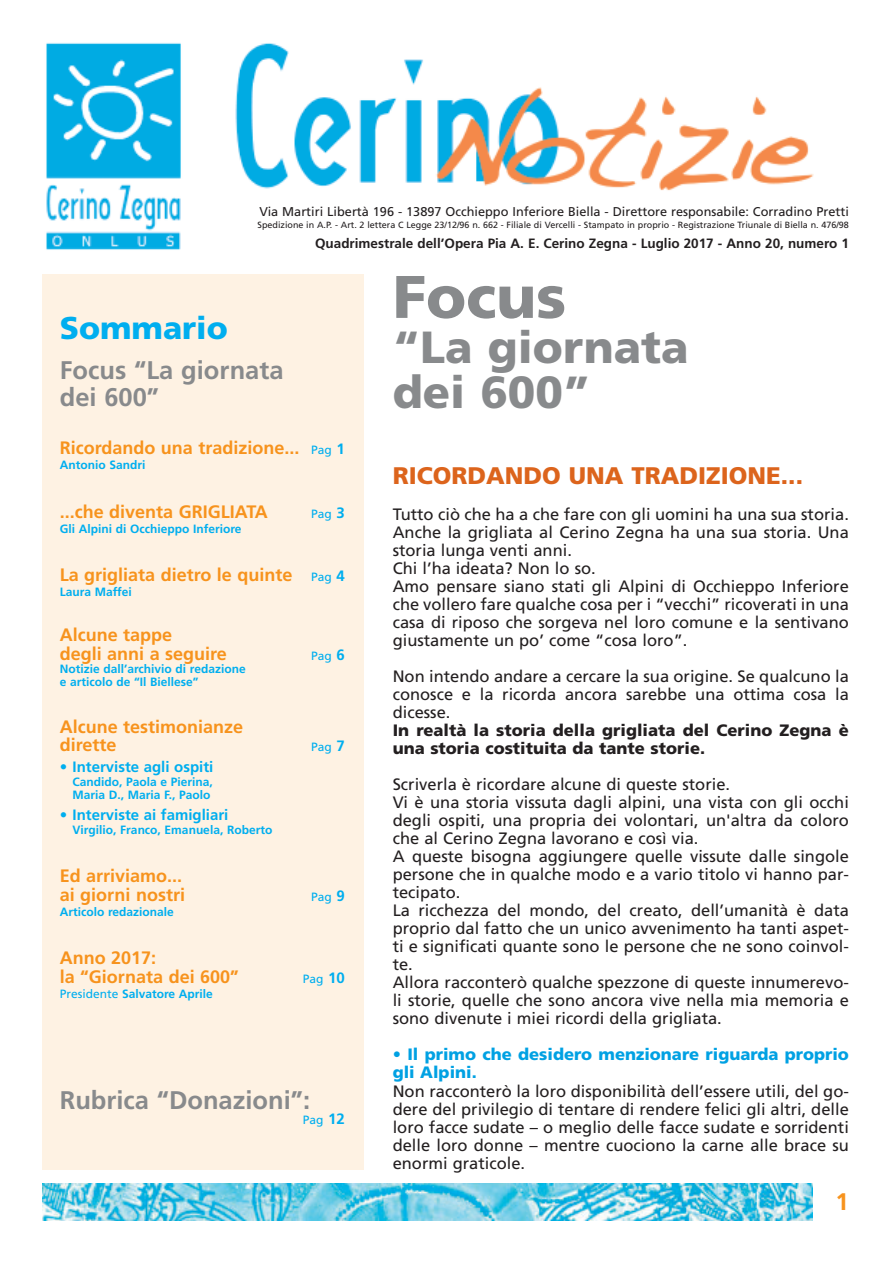
<style>
.page{position:relative;width:893px;height:1263px;background:#fff}
.page>*{position:absolute;margin:0;border:0;box-sizing:border-box;transform-origin:0 0}
.t1{font:900 60px "Frutiger";color:#888a8c}
.t2{font:900 45px/45px "Frutiger";color:#888a8c}
.t3{font:900 31.5px "Frutiger";color:#00aeef}
.t4{font:700 25.5px/27px "Frutiger";color:#888a8c}
.t5{font:900 24px "Frutiger";color:#dc641c}
.t6{font:700 24px "Frutiger";color:#f7931d}
.t7{font:700 18px/18.6px "Frutiger";color:#f7931d}
.t8{font:16.5px/18px "Frutiger";color:#231f20}
.t9{font:900 16.5px/18px "Frutiger";color:#231f20}
.t10{font:900 16.5px/18px "Frutiger";color:#00a1e3}
.t11{font:700 15px "Frutiger";color:#00aeef}
.t12{font:700 13.5px "Frutiger";color:#231f20}
.t13{font:12.75px "Frutiger";color:#231f20}
.t14{font:700 12px/12.8px "Frutiger";color:#00aeef}
.t15{font:12px "Frutiger";color:#00aeef}
.t16{font:9px "Frutiger";color:#231f20}
.s1{font-weight:400;font-size:12px;color:#00aeef}
.s2{font-size:15px;color:#00aeef}
.s3{font-weight:700;font-size:15px}
.s4{font-weight:400}
</style>
<div class="page">
<div style="left:43px;top:274px;width:321px;height:895px;background:#fef2e3"></div>
<img style="left:43px;top:1183px;width:769px;height:37px">
<img style="left:46px;top:43px;width:768px;height:207px">
<p class="t13" style="left:259px;top:206px;width:591px">Via Martiri Libertà 196 - 13897 Occhieppo Inferiore Biella - Direttore responsabile: Corradino Pretti</p>
<p class="t16" style="left:257px;top:222px;width:593px">Spedizione in A.P. - Art. 2 lettera C Legge 23/12/96 n. 662 - Filiale di Vercelli - Stampato in proprio - Registrazione Triunale di Biella n. 476/98</p>
<p class="t12" style="left:315px;top:238px;width:535px">Quadrimestrale dell’Opera Pia A. E. Cerino Zegna - Luglio 2017 - Anno 20, numero 1</p>
<h1 class="t1" style="left:393px;top:273px;width:175px">Focus</h1>
<h2 class="t2" style="left:393px;top:328px;width:298px">“La giornata dei 600”</h2>
<h3 class="t3" style="left:60px;top:315px;width:170px">Sommario</h3>
<h3 class="t4" style="left:60px;top:358px;width:225px">Focus “La giornata dei 600”</h3>
<p class="t7" style="left:60px;top:440px;width:286px">Ricordando una tradizione... <span class="s1">Pag</span> <span class="s2">1</span></p>
<p class="t14" style="left:60px;top:459px;width:87px">Antonio Sandri</p>
<p class="t7" style="left:60px;top:504px;width:210px">...che diventa GRIGLIATA</p>
<p class="t15" style="left:311px;top:509px;width:35px">Pag <span class="s3">3</span></p>
<p class="t14" style="left:60px;top:523px;width:183px">Gli Alpini di Occhieppo Inferiore</p>
<p class="t7" style="left:60px;top:567px;width:286px">La grigliata dietro le quinte <span class="s1">Pag</span> <span class="s2">4</span></p>
<p class="t14" style="left:60px;top:587px;width:74px">Laura Maffei</p>
<p class="t7" style="left:60px;top:627px;width:169px">Alcune tappe<br>degli anni a seguire</p>
<h3 class="t5" style="left:393px;top:466px;width:412px">RICORDANDO UNA TRADIZIONE...</h3>
<p class="t8" style="left:393px;top:507px;width:458px">Tutto ciò che ha a che fare con gli uomini ha una sua storia.<br>Anche la grigliata al Cerino Zegna ha una sua storia. Una storia lunga venti anni.<br>Chi l’ha ideata? Non lo so.<br>Amo pensare siano stati gli Alpini di Occhieppo Inferiore che vollero fare qualche cosa per i “vecchi” ricoverati in una casa di riposo che sorgeva nel loro comune e la sentivano giustamente un po’ come “cosa loro”.</p>
<p class="t8" style="left:393px;top:669px;width:458px;text-align:justify">Non intendo andare a cercare la sua origine. Se qualcuno la conosce e la ricorda ancora sarebbe una ottima cosa la dicesse.</p>
<p class="t9" style="left:393px;top:723px;width:458px">In realtà la storia della grigliata del Cerino Zegna è una storia costituita da tante storie.</p>
<p class="t8" style="left:393px;top:777px;width:458px">Scriverla è ricordare alcune di queste storie.<br>Vi è una storia vissuta dagli alpini, una vista con gli occhi degli ospiti, una propria dei volontari, un'altra da coloro che al Cerino Zegna lavorano e così via.<br>A queste bisogna aggiungere quelle vissute dalle singole persone che in qualche modo e a vario titolo vi hanno par&shy;tecipato.<br>La ricchezza del mondo, del creato, dell’umanità è data proprio dal fatto che un unico avvenimento ha tanti aspet&shy;ti e significati quante sono le persone che ne sono coinvol&shy;te.<br>Allora racconterò qualche spezzone di queste innumerevo&shy;li storie, quelle che sono ancora vive nella mia memoria e sono divenute i miei ricordi della grigliata.</p>
<p class="t10" style="left:393px;top:1047px;width:458px">• Il primo che desidero menzionare riguarda proprio gli Alpini.</p>
<p class="t8" style="left:393px;top:1083px;width:458px;text-align:justify">Non racconterò la loro disponibilità dell’essere utili, del go&shy;dere del privilegio di tentare di rendere felici gli altri, delle loro facce sudate – o meglio delle facce sudate e sorridenti delle loro donne – mentre cuociono la carne alle brace su enormi graticole.</p>
<p class="t15" style="left:311px;top:651px;width:35px">Pag <span class="s3">6</span></p>
<p class="t14" style="left:60px;top:664px;width:187px">Notizie dall’archivio di redazione e articolo de “Il Biellese”</p>
<p class="t7" style="left:60px;top:718px;width:185px">Alcune testimonianze dirette</p>
<p class="t15" style="left:311px;top:742px;width:35px">Pag <span class="s3">7</span></p>
<p class="t11" style="left:60px;top:761px;width:155px">• Interviste agli ospiti</p>
<p class="t14" style="left:73px;top:776px;width:142px;line-height:13.5px">Candido, Paola e Pierina,<br>Maria D., Maria F., Paolo</p>
<p class="t11" style="left:60px;top:809px;width:170px">• Interviste ai famigliari</p>
<p class="t14" style="left:73px;top:824px;width:201px">Virgilio, Franco, Emanuela, Roberto</p>
<p class="t7" style="left:60px;top:868px;width:127px">Ed arriviamo... ai giorni nostri</p>
<p class="t15" style="left:311px;top:892px;width:35px">Pag <span class="s3">9</span></p>
<p class="t14" style="left:60px;top:906px;width:116px">Articolo redazionale</p>
<p class="t7" style="left:60px;top:950px;width:181px">Anno 2017:<br>la “Giornata dei 600”</p>
<p class="t15" style="left:303px;top:974px;width:43px">Pag <span class="s3">10</span></p>
<p class="t14" style="left:60px;top:988px;width:155px"><span class="s4">Presidente</span> Salvatore Aprile</p>
<h3 class="t4" style="left:60px;top:1089px;width:252px">Rubrica “Donazioni”:</h3>
<p class="t15" style="left:303px;top:1115px;width:43px">Pag <span class="s3">12</span></p>
<h3 class="t6" style="left:836px;top:1192px;width:15px">1</h3>
</div>
